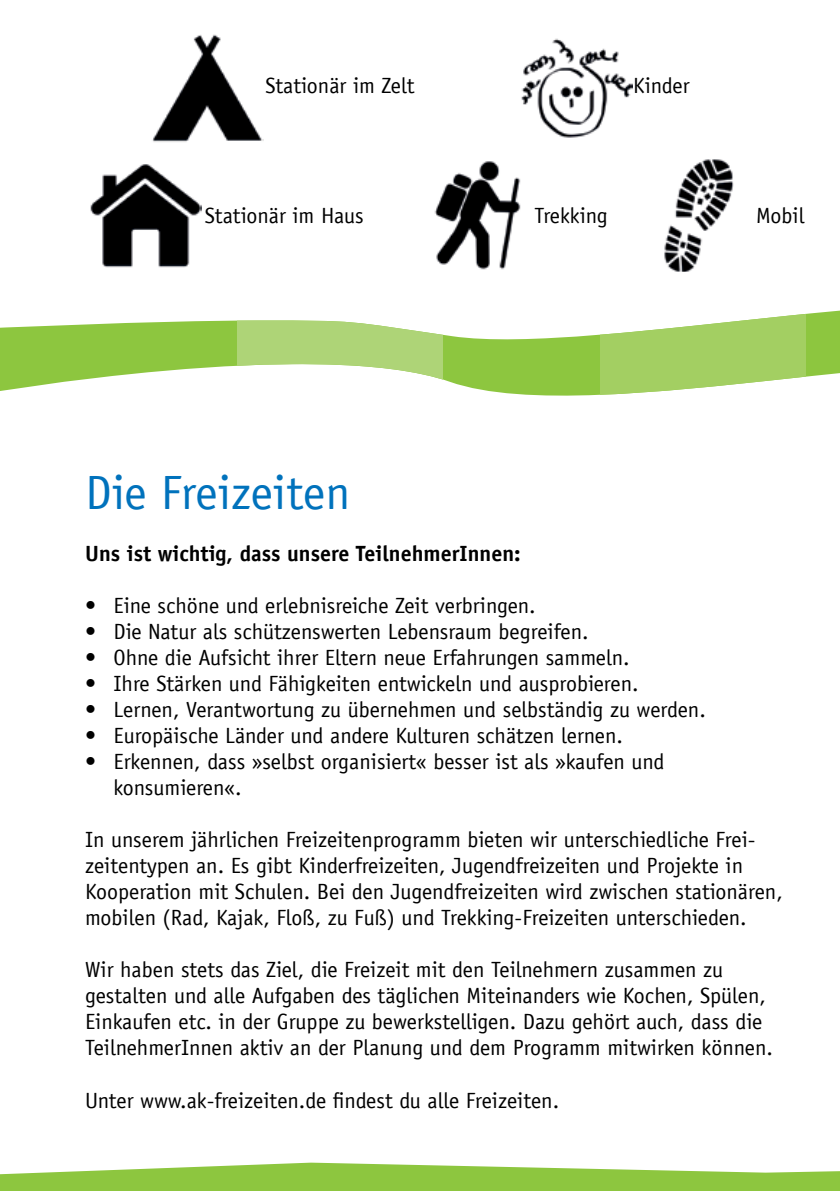
<style>
.page{position:relative;width:840px;height:1191px;background:#fff}
.page>*{position:absolute;margin:0;border:0;box-sizing:border-box;transform-origin:0 0}
.t1{font:48px "Officina Sans";color:#0072bc}
.t2{font:22px/26px "Officina Sans";color:#000}
.t3{font:700 22px "Officina Sans";color:#000}
</style>
<div class="page">
<img style="left:152px;top:34px;width:111px;height:108px">
<img style="left:434px;top:161px;width:87px;height:106px">
<img style="left:664px;top:159px;width:70px;height:108px">
<img style="left:521px;top:38px;width:111px;height:100px">
<img style="left:90px;top:164px;width:112px;height:103px">
<svg style="left:0;top:267px;width:839px;height:129px"></svg>
<svg style="left:236px;top:310px;width:206px;height:86px"></svg>
<svg style="left:600px;top:310px;width:206px;height:86px;fill:#a3cf62"></svg>
<svg style="left:0;top:1162px;width:839px;height:29px"></svg>
<p class="t2" style="left:265px;top:73px;width:151px">Stationär im Zelt</p>
<p class="t2" style="left:633px;top:73px;width:58px">Kinder</p>
<p class="t2" style="left:205px;top:203px;width:160px">Stationär im Haus</p>
<p class="t2" style="left:534px;top:203px;width:75px">Trekking</p>
<p class="t2" style="left:755px;top:203px;width:50px">Mobil</p>
<h1 class="t1" style="left:85px;top:465px;width:267px">Die Freizeiten</h1>
<p class="t3" style="left:85px;top:540px;width:437px">Uns ist wichtig, dass unsere TeilnehmerInnen:</p>
<p class="t2" style="left:85px;top:593px;width:452px">• Eine schöne und erlebnisreiche Zeit verbringen.</p>
<p class="t2" style="left:85px;top:619px;width:505px">• Die Natur als schützenswerten Lebensraum begreifen.</p>
<p class="t2" style="left:85px;top:645px;width:545px">• Ohne die Aufsicht ihrer Eltern neue Erfahrungen sammeln.</p>
<p class="t2" style="left:85px;top:671px;width:554px">• Ihre Stärken und Fähigkeiten entwickeln und ausprobieren.</p>
<p class="t2" style="left:85px;top:697px;width:622px">• Lernen, Verantwortung zu übernehmen und selbständig zu werden.</p>
<p class="t2" style="left:85px;top:723px;width:539px">• Europäische Länder und andere Kulturen schätzen lernen.</p>
<p class="t2" style="left:113px;top:749px;width:552px;text-indent:-28px">• Erkennen, dass »selbst organisiert« besser ist als »kaufen und konsumieren«.</p>
<p class="t2" style="left:85px;top:827px;width:698px">In unserem jährlichen Freizeitenprogramm bieten wir unterschiedliche Frei&shy;zeitentypen an. Es gibt Kinderfreizeiten, Jugendfreizeiten und Projekte in Kooperation mit Schulen. Bei den Jugendfreizeiten wird zwischen stationären, mobilen (Rad, Kajak, Floß, zu Fuß) und Trekking-Freizeiten unterschieden.</p>
<p class="t2" style="left:85px;top:957px;width:689px">Wir haben stets das Ziel, die Freizeit mit den Teilnehmern zusammen zu gestalten und alle Aufgaben des täglichen Miteinanders wie Kochen, Spülen, Einkaufen etc. in der Gruppe zu bewerkstelligen. Dazu gehört auch, dass die TeilnehmerInnen aktiv an der Planung und dem Programm mitwirken können.</p>
<p class="t2" style="left:85px;top:1087px;width:475px">Unter www.ak-freizeiten.de findest du alle Freizeiten.</p>
</div>
